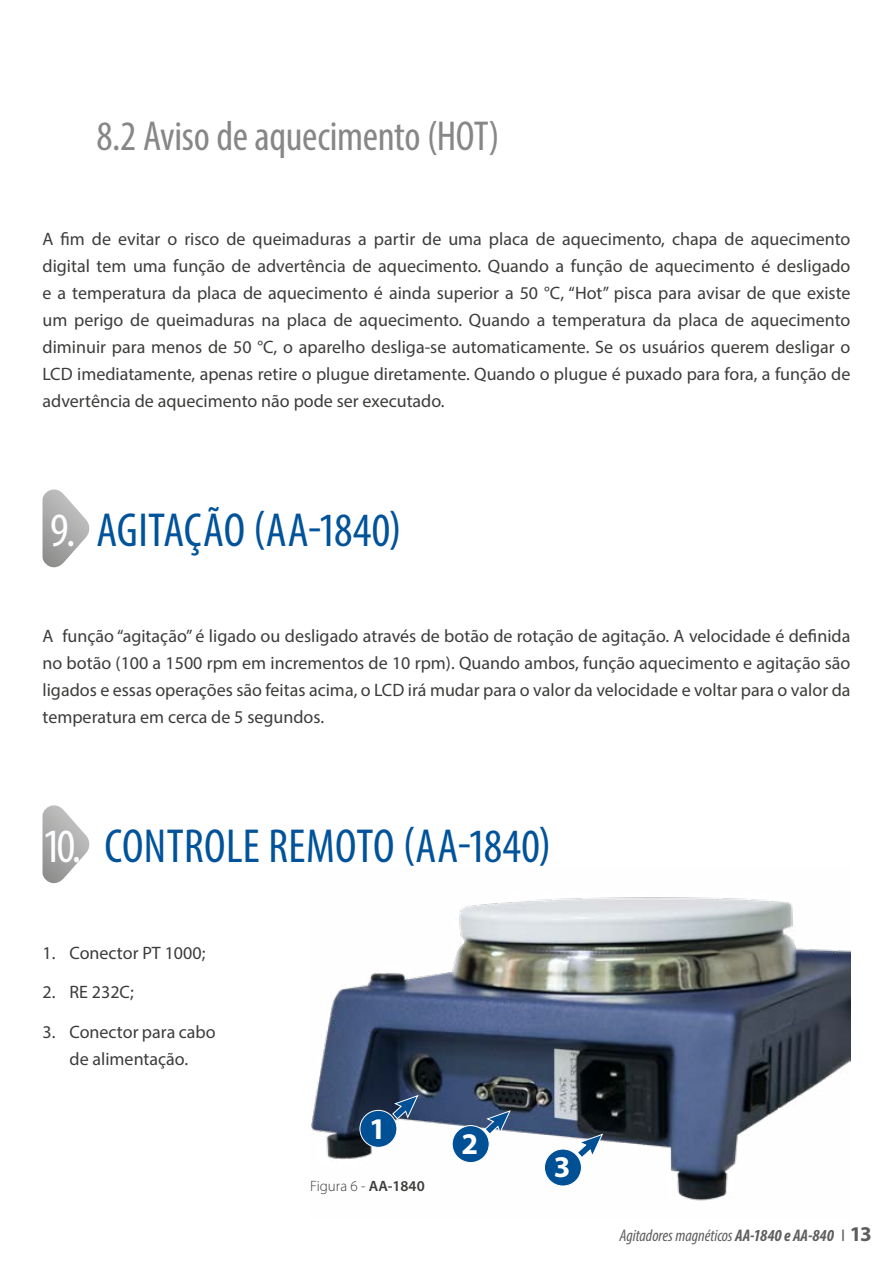
<style>
.page{position:relative;width:893px;height:1263px;background:#fff}
.page>*{position:absolute;margin:0;border:0;box-sizing:border-box;transform-origin:0 0}
.t1{font:condensed 48px "Myriad Pro";letter-spacing:.005em;color:#00539b}
.t2{font:condensed 42px "Myriad Pro";letter-spacing:-.01em;color:#878787}
.t3{font:700 30.15px "Myriad Pro";color:#fff}
.t4{font:18px/27px "Myriad Pro";color:#3c3c3b;text-align:justify}
.t5{font:italic condensed 16.8px "Myriad Pro";letter-spacing:-.005em;color:#5f5e5e}
.t6{font:300 15px "Myriad Pro";color:#3c3c3b}
.s1{color:#fcfeff}
.s2{font-weight:600}
.s3{font-weight:700}
.s4{font-style:normal;font-stretch:normal}
.s5{font-weight:700;font-style:normal;font-stretch:normal;font-size:21.15px}
</style>
<div class="page">
<svg style="left:43px;top:489px;width:46px;height:78px"></svg>
<svg style="left:43px;top:805px;width:46px;height:78px"></svg>
<img style="left:311px;top:897px;width:539px;height:304px">
<div style="left:544px;top:1149px;width:37px;height:37px;background:#005095;border-radius:50%"></div>
<div style="left:544px;top:1148px;width:38px;height:38px;border:1px solid #fff;border-radius:50%"></div>
<svg style="left:576px;top:1133px;width:28px;height:26px"></svg>
<div style="left:452px;top:1125px;width:37px;height:37px;background:#005095;border-radius:50%"></div>
<div style="left:452px;top:1125px;width:38px;height:38px;border:1px solid #fff;border-radius:50%"></div>
<svg style="left:484px;top:1109px;width:28px;height:26px"></svg>
<div style="left:360px;top:1110px;width:37px;height:37px;background:#005095;border-radius:50%"></div>
<div style="left:359px;top:1110px;width:38px;height:38px;border:1px solid #fff;border-radius:50%"></div>
<svg style="left:392px;top:1094px;width:27px;height:26px"></svg>
<h2 class="t2" style="left:97px;top:110px;width:404px">8.2 Aviso de aquecimento (HOT)</h2>
<p class="t4" style="left:43px;top:225px;width:809px">A fim de evitar o risco de queimaduras a partir de uma placa de aquecimento, chapa de aquecimento digital tem uma função de advertência de aquecimento. Quando a função de aquecimento é desligado e a temperatura da placa de aquecimento é ainda superior a 50 °C, “Hot” pisca para avisar de que existe um perigo de queimaduras na placa de aquecimento. Quando a temperatura da placa de aquecimento diminuir para menos de 50 °C, o aparelho desliga-se automaticamente. Se os usuários querem desligar o LCD imediatamente, apenas retire o plugue diretamente. Quando o plugue é puxado para fora, a função de advertência de aquecimento não pode ser executado.</p>
<h1 class="t1" style="left:50px;top:501px;width:353px"><span class="s1">9.</span> AGITAÇÃO (AA-1840)</h1>
<p class="t4" style="left:43px;top:622px;width:809px">A função “agitação” é ligado ou desligado através de botão de rotação de agitação. A velocidade é definida no botão (100 a 1500 rpm em incrementos de 10 rpm). Quando ambos, função aquecimento e agitação são ligados e essas operações são feitas acima, o LCD irá mudar para o valor da velocidade e voltar para o valor da temperatura em cerca de 5 segundos.</p>
<h1 class="t1" style="left:43px;top:817px;width:510px"><span class="s1">10.</span> CONTROLE REMOTO (AA-1840)</h1>
<p class="t4" style="left:43px;top:939px;width:164px">1. Conector PT 1000;</p>
<p class="t4" style="left:43px;top:978px;width:93px">2. RE 232C;</p>
<p class="t4" style="left:43px;top:1018px;width:175px;text-align:center">3. Conector para cabo de alimentação.</p>
<h3 class="t3" style="left:369px;top:1109px;width:18px">1</h3>
<p class="t6" style="left:310px;top:1177px;width:116px">Figura 6 - <span class="s2">AA-1840</span></p>
<h3 class="t3" style="left:462px;top:1124px;width:18px">2</h3>
<h3 class="t3" style="left:554px;top:1147px;width:18px">3</h3>
<p class="t5" style="left:619px;top:1225px;width:254px">Agitadores magnéticos <span class="s3">AA-1840 e AA-840</span> <span class="s4">I</span> <span class="s5">13</span></p>
</div>
